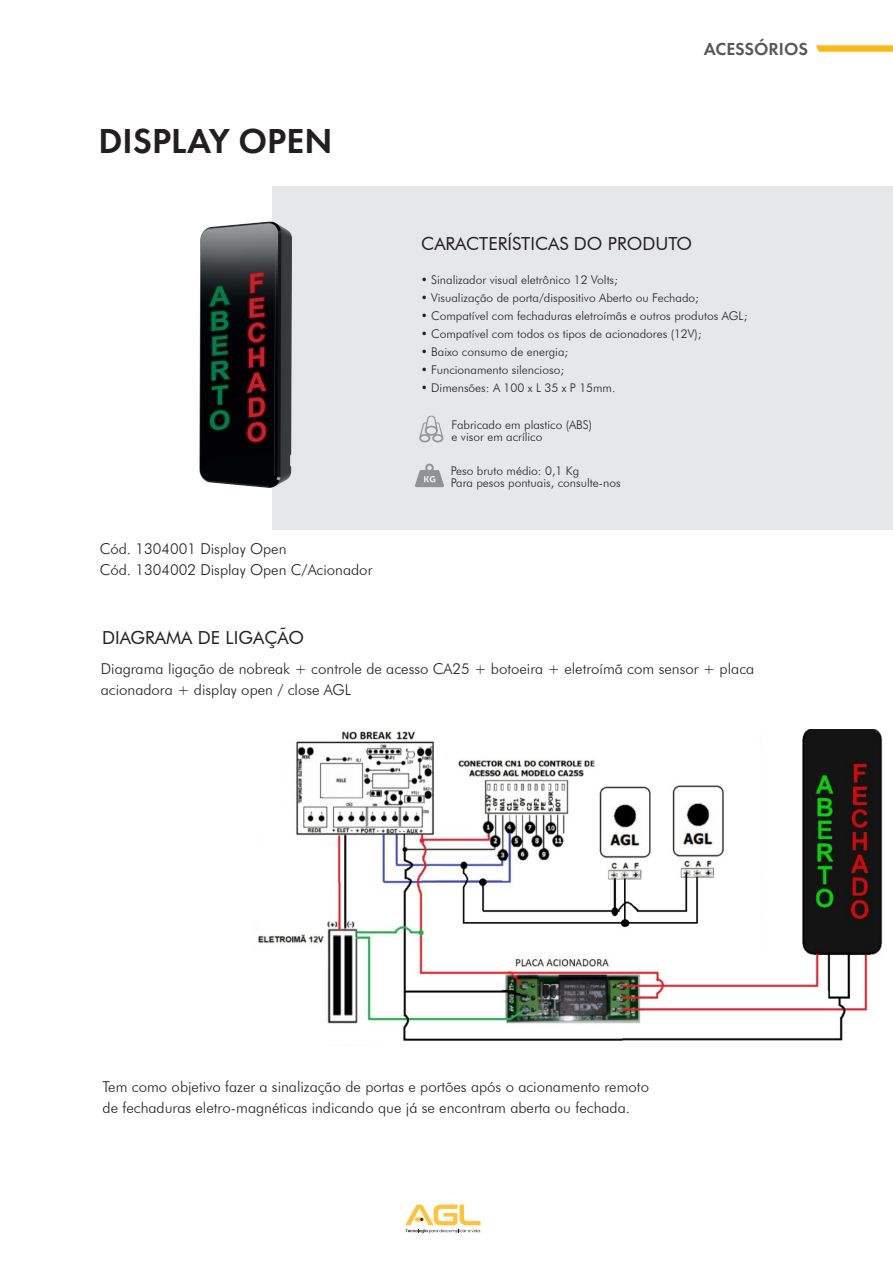
<style>
.page{position:relative;width:893px;height:1263px;background:#fff}
.page>*{position:absolute;margin:0;border:0;box-sizing:border-box;transform-origin:0 0}
.t1{font:600 36px "Futura PT";color:#231f20}
.t2{font:18px "Futura BT";color:#231f20}
.t3{font:600 18px "Futura PT";color:#57585a}
.t4{font:300 15px/21px "Futura BT";color:#231f20}
.t5{font:300 12px/12px "Futura BT";color:#231f20}
</style>
<div class="page">
<svg style="left:816px;top:45px;width:77px;height:7px"></svg>
<div style="left:273px;top:187px;width:620px;height:343px;background:#e6e7e9"></div>
<img style="left:199px;top:186px;width:154px;height:344px">
<svg style="left:419px;top:416px;width:24px;height:26px"></svg>
<svg style="left:415px;top:464px;width:29px;height:23px"></svg>
<svg style="left:405px;top:1205px;width:76px;height:28px"></svg>
<img style="left:258px;top:729px;width:625px;height:312px">
<h1 class="t1" style="left:98px;top:118px;width:235px">DISPLAY OPEN</h1>
<p class="t4" style="left:100px;top:538px;width:274px">Cód. 1304001 Display Open<br>Cód. 1304002 Display Open C/Acionador</p>
<h2 class="t3" style="left:704px;top:38px;width:106px">ACESSÓRIOS</h2>
<h2 class="t2" style="left:421px;top:233px;width:272px">CARACTERÍSTICAS DO PRODUTO</h2>
<p class="t5" style="left:421px;top:273px;width:199px">• Sinalizador visual eletrônico 12 Volts;</p>
<p class="t5" style="left:421px;top:291px;width:280px">• Visualização de porta/dispositivo Aberto ou Fechado;</p>
<p class="t5" style="left:421px;top:309px;width:328px">• Compatível com fechaduras eletroímãs e outros produtos AGL;</p>
<p class="t5" style="left:421px;top:327px;width:282px">• Compatível com todos os tipos de acionadores (12V);</p>
<p class="t5" style="left:421px;top:345px;width:149px">• Baixo consumo de energia;</p>
<p class="t5" style="left:421px;top:363px;width:145px">• Funcionamento silencioso;</p>
<p class="t5" style="left:421px;top:381px;width:196px">• Dimensões: A 100 x L 35 x P 15mm.</p>
<p class="t5" style="left:452px;top:419px;width:142px">Fabricado em plastico (ABS) e visor em acrílico</p>
<p class="t5" style="left:451px;top:465px;width:171px">Peso bruto médio: 0,1 Kg<br>Para pesos pontuais, consulte-nos</p>
<h2 class="t2" style="left:102px;top:627px;width:204px">DIAGRAMA DE LIGAÇÃO</h2>
<p class="t4" style="left:101px;top:658px;width:655px">Diagrama ligação de nobreak + controle de acesso CA25 + botoeira + eletroímã com sensor + placa acionadora + display open / close AGL</p>
<p class="t4" style="left:103px;top:1076px;width:548px">Tem como objetivo fazer a sinalização de portas e portões após o acionamento remoto de fechaduras eletro-magnéticas indicando que já se encontram aberta ou fechada.</p>
</div>
